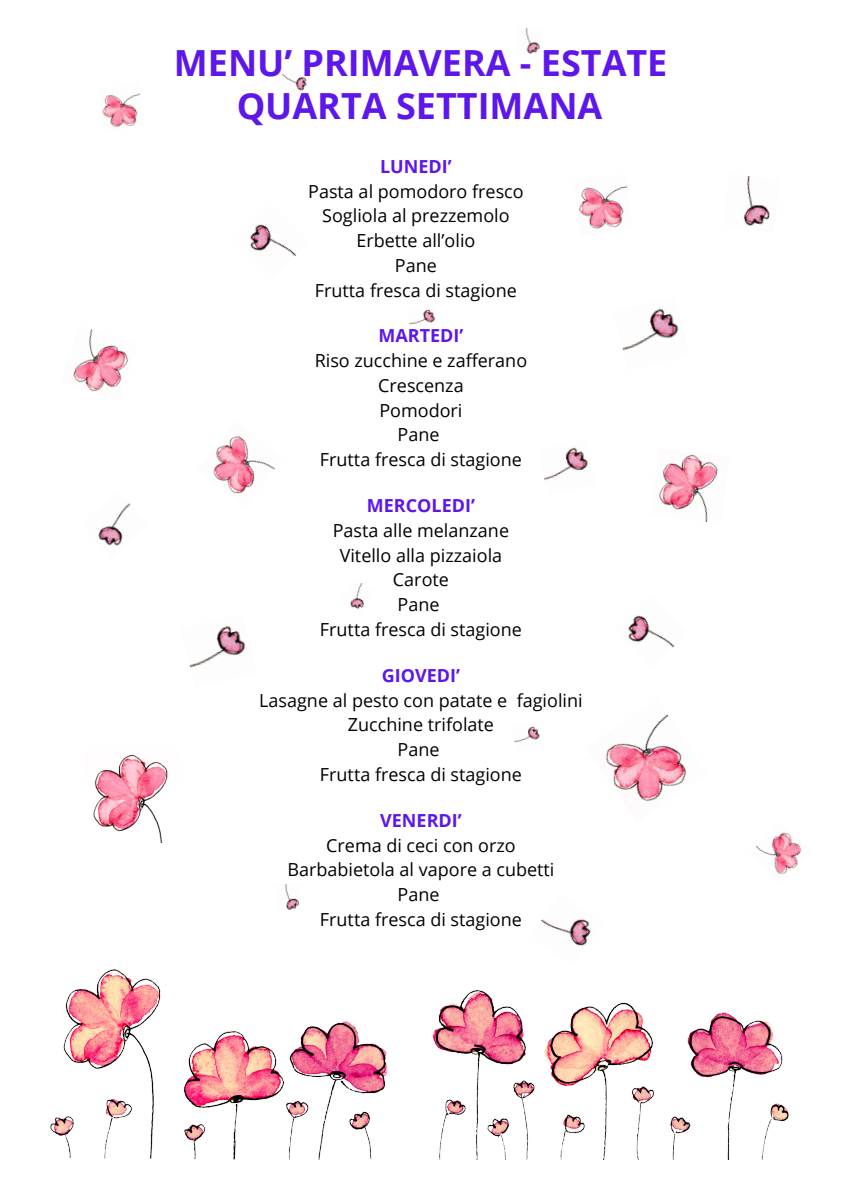
<style>
.page{position:relative;width:842px;height:1191px;background:#fff}
.page>*{position:absolute;margin:0;border:0;box-sizing:border-box;transform-origin:0 0}
.t1{font:700 36px "Open Sans";color:#5e17eb}
.t2{font:18px "Open Sans";color:#000}
.t3{font:700 18px "Open Sans";color:#5e17eb}
</style>
<div class="page">
<img style="left:51px;top:842px;width:737px;height:317px">
<img style="left:749px;top:832px;width:53px;height:51px">
<img style="left:93px;top:754px;width:75px;height:88px">
<img style="left:250px;top:224px;width:47px;height:33px">
<img style="left:189px;top:625px;width:57px;height:43px">
<img style="left:282px;top:74px;width:25px;height:17px">
<img style="left:409px;top:309px;width:27px;height:16px">
<img style="left:744px;top:176px;width:26px;height:50px">
<img style="left:606px;top:714px;width:81px;height:88px">
<img style="left:628px;top:615px;width:47px;height:33px">
<img style="left:102px;top:93px;width:39px;height:34px">
<img style="left:544px;top:447px;width:44px;height:34px">
<img style="left:579px;top:185px;width:49px;height:44px">
<img style="left:213px;top:436px;width:62px;height:58px">
<img style="left:658px;top:454px;width:60px;height:68px">
<img style="left:98px;top:503px;width:33px;height:43px">
<img style="left:530px;top:893px;width:73px;height:73px">
<img style="left:73px;top:329px;width:56px;height:63px">
<img style="left:350px;top:583px;width:14px;height:26px">
<img style="left:275px;top:883px;width:26px;height:28px">
<img style="left:525px;top:28px;width:15px;height:26px">
<img style="left:514px;top:726px;width:26px;height:17px">
<img style="left:622px;top:308px;width:57px;height:43px">
<p class="t1" style="left:174px;top:37px;width:495px">MENU’ PRIMAVERA - ESTATE</p>
<p class="t1" style="left:237px;top:80px;width:367px">QUARTA SETTIMANA</p>
<p class="t3" style="left:380px;top:154px;width:73px">LUNEDI’</p>
<p class="t2" style="left:308px;top:178px;width:217px">Pasta al pomodoro fresco</p>
<p class="t2" style="left:322px;top:203px;width:189px">Sogliola al prezzemolo</p>
<p class="t2" style="left:356px;top:228px;width:120px">Erbette all’olio</p>
<p class="t2" style="left:395px;top:253px;width:43px">Pane</p>
<p class="t2" style="left:315px;top:277px;width:203px">Frutta fresca di stagione</p>
<p class="t3" style="left:378px;top:323px;width:86px">MARTEDI’</p>
<p class="t2" style="left:315px;top:348px;width:214px">Riso zucchine e zafferano</p>
<p class="t2" style="left:378px;top:372px;width:87px">Crescenza</p>
<p class="t2" style="left:379px;top:397px;width:85px">Pomodori</p>
<p class="t2" style="left:398px;top:422px;width:43px">Pane</p>
<p class="t2" style="left:320px;top:447px;width:203px">Frutta fresca di stagione</p>
<p class="t3" style="left:367px;top:493px;width:110px">MERCOLEDI’</p>
<p class="t2" style="left:333px;top:517px;width:178px">Pasta alle melanzane</p>
<p class="t2" style="left:340px;top:542px;width:164px">Vitello alla pizzaiola</p>
<p class="t2" style="left:393px;top:567px;width:58px">Carote</p>
<p class="t2" style="left:398px;top:592px;width:43px">Pane</p>
<p class="t2" style="left:320px;top:616px;width:203px">Frutta fresca di stagione</p>
<p class="t3" style="left:382px;top:662px;width:80px">GIOVEDI’</p>
<p class="t2" style="left:259px;top:687px;width:325px">Lasagne al pesto con patate e fagiolini</p>
<p class="t2" style="left:348px;top:712px;width:148px">Zucchine trifolate</p>
<p class="t2" style="left:398px;top:736px;width:43px">Pane</p>
<p class="t2" style="left:320px;top:761px;width:203px">Frutta fresca di stagione</p>
<p class="t3" style="left:380px;top:807px;width:83px">VENERDI’</p>
<p class="t2" style="left:326px;top:832px;width:191px">Crema di ceci con orzo</p>
<p class="t2" style="left:287px;top:857px;width:269px">Barbabietola al vapore a cubetti</p>
<p class="t2" style="left:398px;top:881px;width:43px">Pane</p>
<p class="t2" style="left:320px;top:906px;width:203px">Frutta fresca di stagione</p>
</div>
